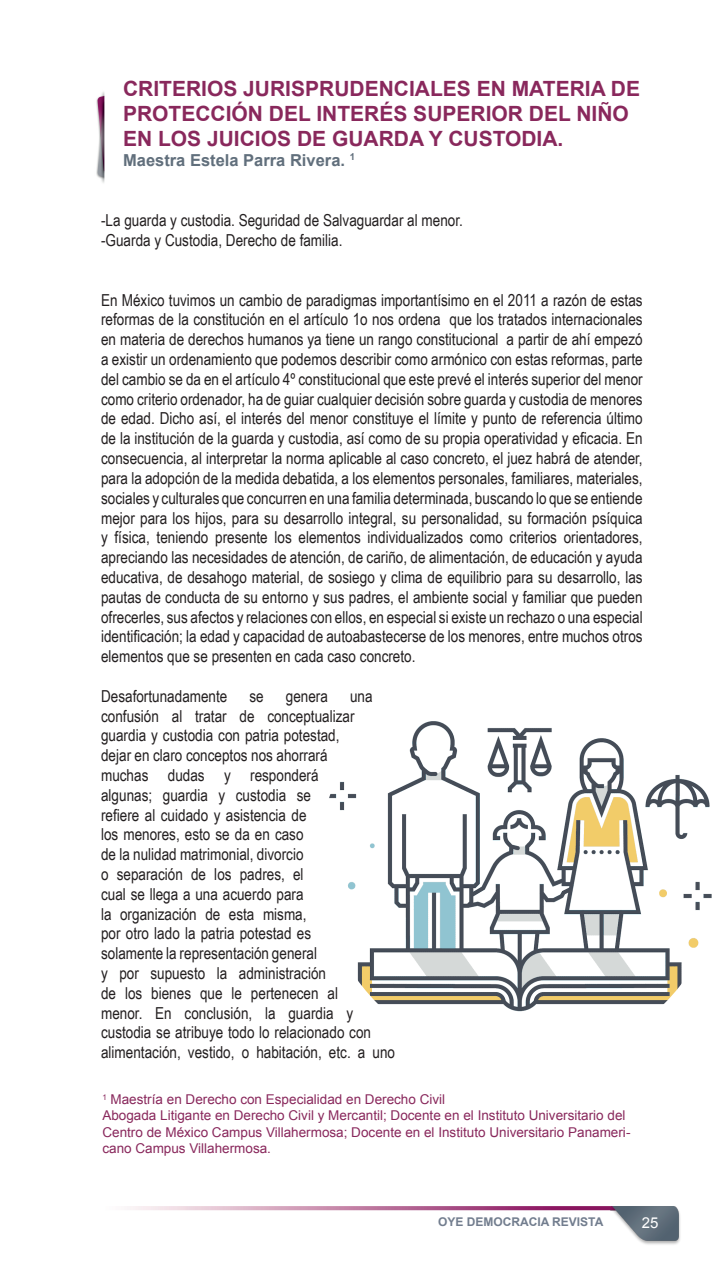
<style>
.page{position:relative;width:723px;height:1276px;background:#fff}
.page>*{position:absolute;margin:0;border:0;box-sizing:border-box;transform-origin:0 0}
.t1{font:700 21px/25.2px "Arial";color:#89285c}
.t2{font:16.5px/19.8px "Arial Narrow";color:#231f20}
.t3{font:700 16.5px "Arial";color:#616f7c}
.t4{font:15px "Arial";color:#fff}
.t5{font:13.5px/16.2px "Arial";color:#89285c}
.t6{font:700 12px "Arial";color:#727d8e}
</style>
<div class="page">
<img style="left:96px;top:92px;width:9px;height:91px">
<img style="left:329px;top:721px;width:383px;height:291px">
<img style="left:130px;top:1206px;width:550px;height:39px">
<p class="t1" style="left:123px;top:76px;width:518px">CRITERIOS JURISPRUDENCIALES EN MATERIA DE<br>PROTECCIÓN DEL INTERÉS SUPERIOR DEL NIÑO<br>EN LOS JUICIOS DE GUARDA Y CUSTODIA.</p>
<p class="t3" style="left:123px;top:149px;width:233px">Maestra Estela Parra Rivera. <sup>1</sup></p>
<p class="t2" style="left:101px;top:210px;width:363px">-La guarda y custodia. Seguridad de Salvaguardar al menor. -Guarda y Custodia, Derecho de familia.</p>
<p class="t2" style="left:101px;top:289px;width:543px;text-align:justify">En México tuvimos un cambio de paradigmas importantísimo en el 2011 a razón de estas reformas de la constitución en el artículo 1o nos ordena que los tratados internacionales en materia de derechos humanos ya tiene un rango constitucional a partir de ahí empezó a existir un ordenamiento que podemos describir como armónico con estas reformas, parte del cambio se da en el artículo 4º constitucional que este prevé el interés superior del menor como criterio ordenador, ha de guiar cualquier decisión sobre guarda y custodia de menores de edad. Dicho así, el interés del menor constituye el límite y punto de referencia último de la institución de la guarda y custodia, así como de su propia operatividad y eficacia. En consecuencia, al interpretar la norma aplicable al caso concreto, el juez habrá de atender, para la adopción de la medida debatida, a los elementos personales, familiares, materiales, sociales y culturales que concurren en una familia determinada, buscando lo que se entiende mejor para los hijos, para su desarrollo integral, su personalidad, su formación psíquica y física, teniendo presente los elementos individualizados como criterios orientadores, apreciando las necesidades de atención, de cariño, de alimentación, de educación y ayuda educativa, de desahogo material, de sosiego y clima de equilibrio para su desarrollo, las pautas de conducta de su entorno y sus padres, el ambiente social y familiar que pueden ofrecerles, sus afectos y relaciones con ellos, en especial si existe un rechazo o una especial identificación; la edad y capacidad de autoabastecerse de los menores, entre muchos otros elementos que se presenten en cada caso concreto.</p>
<p class="t2" style="left:101px;top:685px;width:128px">Desafortunadamente</p>
<p class="t2" style="left:249px;top:685px;width:16px">se</p>
<p class="t2" style="left:286px;top:685px;width:44px">genera</p>
<p class="t2" style="left:101px;top:685px;width:295px;text-indent:249px">una confusión al tratar de conceptualizar guardia y custodia con patria potestad,<br>dejar en claro conceptos nos ahorrará<br>muchas dudas y responderá<br>algunas; guardia y custodia se<br>refiere al cuidado y asistencia de<br>los menores, esto se da en caso<br>de la nulidad matrimonial, divorcio<br>o separación de los padres, el<br>cual se llega a una acuerdo para<br>la organización de esta misma,<br>por otro lado la patria potestad es<br>solamente la representación general<br>y por supuesto la administración<br>de los bienes que le pertenecen al<br>menor. En conclusión, la guardia y custodia se atribuye todo lo relacionado con alimentación, vestido, o habitación, etc. a uno</p>
<p class="t5" style="left:102px;top:1091px;width:529px"><sup>1</sup> Maestría en Derecho con Especialidad en Derecho Civil<br>Abogada Litigante en Derecho Civil y Mercantil; Docente en el Instituto Universitario del Centro de México Campus Villahermosa; Docente en el Instituto Universitario Panameri&shy;cano Campus Villahermosa.</p>
<p class="t6" style="left:438px;top:1213px;width:167px">OYE DEMOCRACIA REVISTA</p>
<p class="t4" style="left:642px;top:1213px;width:18px">25</p>
</div>
